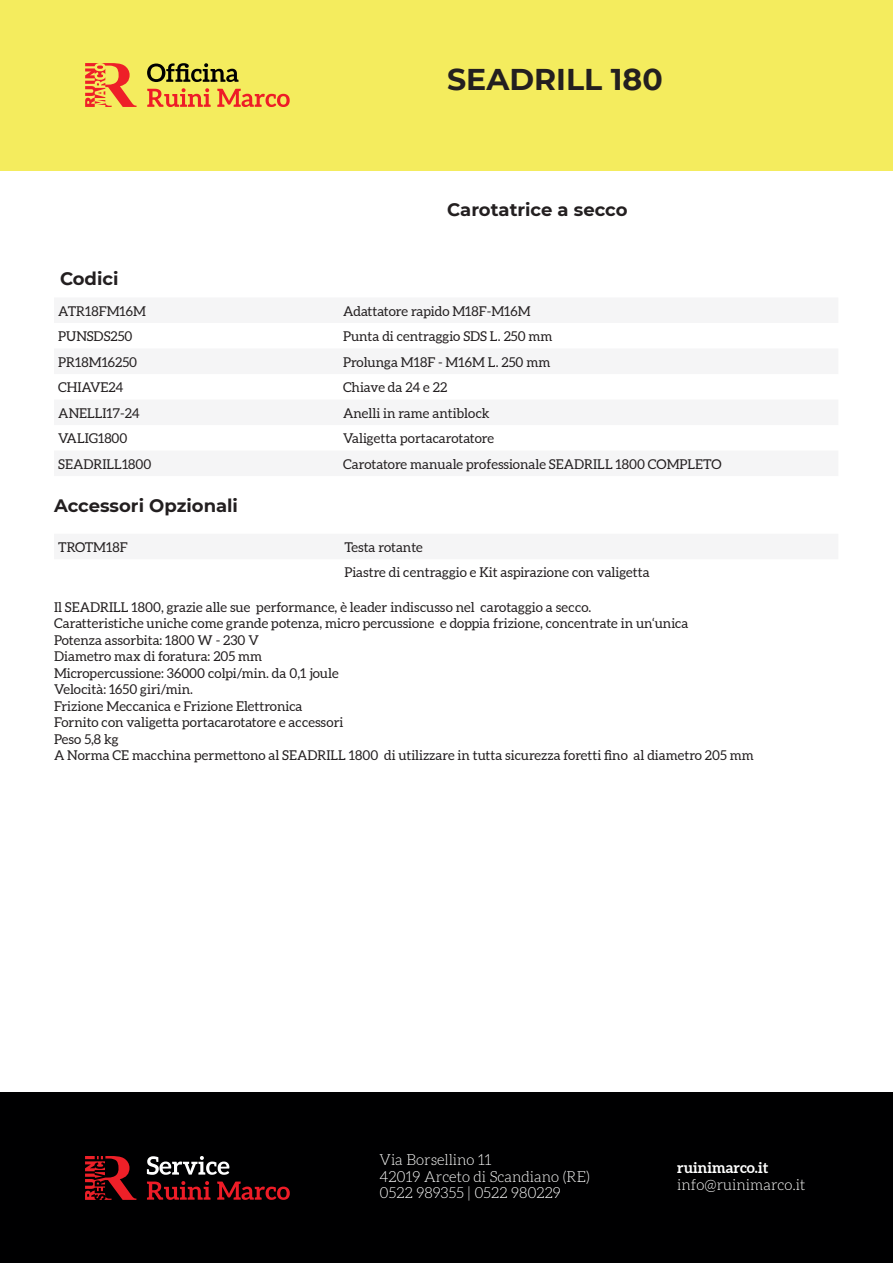
<style>
.page{position:relative;width:893px;height:1263px;background:#fff}
.page>*{position:absolute;margin:0;border:0;box-sizing:border-box;transform-origin:0 0}
.t1{font:700 30px "Montserrat";color:#231f20}
.t2{font:700 18px "Montserrat";color:#231f20}
.t3{font:300 15px/16.5px "Aleo";color:#fff}
.t4{font:700 15px "Aleo";color:#fff}
.t5{font:13.5px/16.5px "Aleo";color:#231f20}
</style>
<div class="page">
<div style="left:0;top:0;width:893px;height:170px;background:#f4ec5e"></div>
<div style="left:0;top:1093px;width:893px;height:170px;background:#000001"></div>
<svg style="left:147px;top:1156px;width:82px;height:19px"></svg>
<svg style="left:147px;top:1181px;width:63px;height:19px"></svg>
<svg style="left:217px;top:1181px;width:73px;height:19px"></svg>
<svg style="left:85px;top:1156px;width:51px;height:44px"></svg>
<svg style="left:85px;top:63px;width:52px;height:44px"></svg>
<svg style="left:147px;top:63px;width:91px;height:19px"></svg>
<svg style="left:147px;top:88px;width:64px;height:19px"></svg>
<svg style="left:217px;top:89px;width:73px;height:18px"></svg>
<p class="t1" style="left:447px;top:58px;width:217px">SEADRILL 180</p>
<p class="t2" style="left:447px;top:197px;width:182px">Carotatrice a secco</p>
<p class="t2" style="left:60px;top:266px;width:60px">Codici</p>
<p class="t5" style="left:58px;top:303px;width:89px">ATR18FM16M</p>
<p class="t5" style="left:343px;top:303px;width:189px">Adattatore rapido M18F-M16M</p>
<p class="t5" style="left:58px;top:329px;width:76px">PUNSDS250</p>
<p class="t5" style="left:343px;top:329px;width:211px">Punta di centraggio SDS L. 250 mm</p>
<p class="t5" style="left:58px;top:354px;width:80px">PR18M16250</p>
<p class="t5" style="left:343px;top:354px;width:209px">Prolunga M18F - M16M L. 250 mm</p>
<p class="t5" style="left:58px;top:380px;width:67px">CHIAVE24</p>
<p class="t5" style="left:343px;top:380px;width:106px">Chiave da 24 e 22</p>
<p class="t5" style="left:58px;top:405px;width:83px">ANELLI17-24</p>
<p class="t5" style="left:343px;top:405px;width:148px">Anelli in rame antiblock</p>
<p class="t5" style="left:58px;top:431px;width:71px">VALIG1800</p>
<p class="t5" style="left:343px;top:431px;width:153px">Valigetta portacarotatore</p>
<p class="t5" style="left:58px;top:456px;width:95px">SEADRILL1800</p>
<p class="t5" style="left:343px;top:456px;width:380px">Carotatore manuale professionale SEADRILL 1800 COMPLETO</p>
<p class="t2" style="left:54px;top:493px;width:186px">Accessori Opzionali</p>
<p class="t5" style="left:58px;top:539px;width:71px">TROTM18F</p>
<p class="t5" style="left:344px;top:539px;width:80px">Testa rotante</p>
<p class="t5" style="left:344px;top:565px;width:307px">Piastre di centraggio e Kit aspirazione con valigetta</p>
<p class="t5" style="left:54px;top:599px;width:636px">Il SEADRILL 1800, grazie alle sue performance, è leader indiscusso nel carotaggio a secco.<br>Caratteristiche uniche come grande potenza, micro percussione e doppia frizione, concentrate in un‘unica</p>
<p class="t5" style="left:54px;top:632px;width:206px">Potenza assorbita: 1800 W - 230 V</p>
<p class="t5" style="left:54px;top:649px;width:210px">Diametro max di foratura: 205 mm</p>
<p class="t5" style="left:54px;top:665px;width:286px">Micropercussione: 36000 colpi/min. da 0,1 joule</p>
<p class="t5" style="left:54px;top:682px;width:141px">Velocità: 1650 giri/min.</p>
<p class="t5" style="left:54px;top:698px;width:250px">Frizione Meccanica e Frizione Elettronica</p>
<p class="t5" style="left:54px;top:715px;width:291px">Fornito con valigetta portacarotatore e accessori</p>
<p class="t5" style="left:54px;top:731px;width:66px">Peso 5,8 kg</p>
<p class="t5" style="left:54px;top:748px;width:701px">A Norma CE macchina permettono al SEADRILL 1800 di utilizzare in tutta sicurezza foretti fino al diametro 205 mm</p>
<p class="t3" style="left:380px;top:1153px;width:212px">Via Borsellino 11<br>42019 Arceto di Scandiano (RE)<br>0522 989355 | 0522 980229</p>
<p class="t4" style="left:677px;top:1158px;width:93px">ruinimarco.it</p>
<p class="t3" style="left:677px;top:1177px;width:130px">info@ruinimarco.it</p>
</div>
